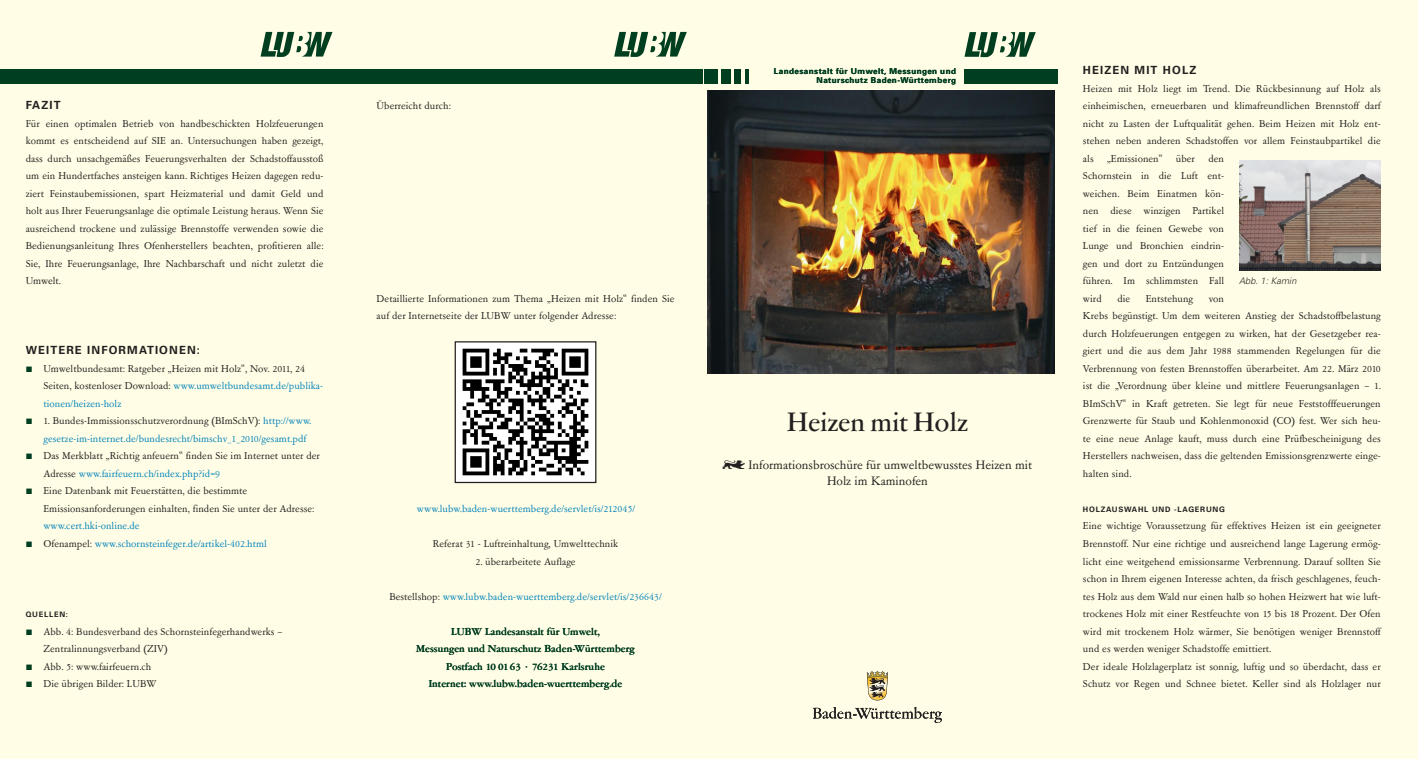
<style>
.page{position:relative;width:1418px;height:759px;background:#fff}
.page>*{position:absolute;margin:0;border:0;box-sizing:border-box;transform-origin:0 0}
.Titel_Hauptüberschri{font:500 30px "Garamont Amst SH";letter-spacing:.015em;color:#231f20}
.t1{font:13.75px/15.8px "Garamont Amst SB Rom";color:#231f20;text-align:center}
.Fließtext{font:11.25px/17.5px "Garamont Amst SB Rom";letter-spacing:.005em;color:#231f20}
.Fließtext-2{font:11.25px/17.5px "Garamont Amst SB Rom";letter-spacing:.005em;color:#0082ba}
.Rückseite_Adresse{font:500 11.25px/17.5px "Garamont Amst SB";letter-spacing:.005em;color:#003e20;text-align:center}
.Unterüberschrift_nac{font:700 11.25px "Univers LT";letter-spacing:.1em;color:#231f20}
.Bildunterschrift{font:italic 300 9.12px "Univers LT";letter-spacing:.005em;color:#231f20}
.Kopf{font:700 8.12px/8.2px "Univers LT";letter-spacing:.05em;color:#003e20;text-align:right}
.Unterüberschrift{font:700 7.5px "Univers LT";letter-spacing:.1em;color:#231f20}
.s1{color:#0082ba}
.s2{color:#231f20}
.s3{font-family:"LUBW Loewe"}
</style>
<div class="page">
<div style="left:0;top:0;width:1417px;height:758px;background:#fffde5"></div>
<svg style="left:614px;top:32px;width:73px;height:25px"></svg>
<svg style="left:964px;top:32px;width:71px;height:25px"></svg>
<svg style="left:260px;top:32px;width:72px;height:25px"></svg>
<div style="left:348px;top:69px;width:354px;height:14px;background:#003e20"></div>
<div style="left:964px;top:69px;width:94px;height:14px;background:#003e20"></div>
<div style="left:703px;top:69px;width:14px;height:14px;background:#003e20"></div>
<div style="left:734px;top:69px;width:7px;height:14px;background:#003e20"></div>
<svg style="left:745px;top:69px;width:3px;height:14px"></svg>
<div style="left:721px;top:69px;width:9px;height:14px;background:#003e20"></div>
<svg style="left:813px;top:707px;width:128px;height:15px"></svg>
<svg style="left:867px;top:671px;width:20px;height:29px"></svg>
<div style="left:0;top:69px;width:348px;height:14px;background:#003e20"></div>
<img style="left:1239px;top:160px;width:141px;height:110px">
<img style="left:707px;top:90px;width:347px;height:284px">
<img style="left:456px;top:343px;width:138px;height:138px">
<div style="left:454px;top:341px;width:142px;height:142px;border:1px solid #231f20"></div>
<p class="Unterüberschrift_nac" style="left:26px;top:98px;width:36px">FAZIT</p>
<p class="Fließtext" style="left:26px;top:115px;width:299px;text-align:justify">Für einen optimalen Betrieb von handbeschickten Holzfeuerungen kommt es entscheidend auf SIE an. Untersuchungen haben gezeigt, dass durch unsachgemäßes Feuerungsverhalten der Schadstoffausstoß um ein Hundertfaches ansteigen kann. Richtiges Heizen dagegen redu&shy;ziert Feinstaubemissionen, spart Heizmaterial und damit Geld und holt aus Ihrer Feuerungsanlage die optimale Leistung heraus. Wenn Sie ausreichend trockene und zulässige Brennstoffe verwenden sowie die Bedienungsanleitung Ihres Ofenherstellers beachten, profitieren alle:<br>Sie, Ihre Feuerungsanlage, Ihre Nachbarschaft und nicht zuletzt die Umwelt.</p>
<p class="Unterüberschrift_nac" style="left:26px;top:343px;width:176px">WEITERE INFORMATIONEN:</p>
<p class="Fließtext" style="left:43px;top:360px;width:281px">Umweltbundesamt: Ratgeber „Heizen mit Holz“, Nov. 2011, 24<br>Seiten, kostenloser Download: <span class="s1">www.umweltbundesamt.de/publika&shy;tionen/heizen-holz</span></p>
<p class="Fließtext-2" style="left:43px;top:412px;width:269px"><span class="s2">1. Bundes-Immissionsschutzverordnung (BImSchV):</span> http://www. gesetze-im-internet.de/bundesrecht/bimschv_1_2010/gesamt.pdf</p>
<p class="Fließtext" style="left:43px;top:447px;width:278px">Das Merkblatt „Richtig anfeuern“ finden Sie im Internet unter der<br>Adresse <span class="s1">www.fairfeuern.ch/index.php?id=9</span></p>
<p class="Fließtext" style="left:43px;top:482px;width:272px">Eine Datenbank mit Feuerstätten, die bestimmte<br>Emissionsanforderungen einhalten, finden Sie unter der Adresse: <span class="s1">www.cert.hki-online.de</span></p>
<p class="Fließtext-2" style="left:43px;top:535px;width:225px"><span class="s2">Ofenampel:</span> www.schornsteinfeger.de/artikel-402.html</p>
<p class="Unterüberschrift" style="left:26px;top:609px;width:44px">QUELLEN:</p>
<p class="Fließtext" style="left:43px;top:622px;width:240px">Abb. 4: Bundesverband des Schornsteinfegerhandwerks –<br>Zentralinnungsverband (ZIV)</p>
<p class="Fließtext" style="left:43px;top:657px;width:109px">Abb. 5: www.fairfeuern.ch</p>
<p class="Fließtext" style="left:43px;top:675px;width:115px">Die übrigen Bilder: LUBW</p>
<p class="Fließtext" style="left:376px;top:97px;width:76px">Überreicht durch:</p>
<p class="Kopf" style="left:774px;top:67px;width:183px">Landesanstalt für Umwelt, Messungen und<br>Naturschutz Baden-Württemberg</p>
<p class="Fließtext" style="left:376px;top:290px;width:299px">Detaillierte Informationen zum Thema „Heizen mit Holz“ finden Sie auf der Internetseite der LUBW unter folgender Adresse:</p>
<p class="Fließtext-2" style="left:417px;top:500px;width:219px">www.lubw.baden-wuerttemberg.de/servlet/is/212045/</p>
<p class="Fließtext" style="left:433px;top:535px;width:187px">Referat 31 - Luftreinhaltung, Umwelttechnik</p>
<p class="Fließtext" style="left:475px;top:552px;width:102px">2. überarbeitete Auflage</p>
<p class="Fließtext-2" style="left:389px;top:587px;width:274px"><span class="s2">Bestellshop:</span> www.lubw.baden-wuerttemberg.de/servlet/is/236643/</p>
<p class="Rückseite_Adresse" style="left:416px;top:622px;width:220px">LUBW Landesanstalt für Umwelt,<br>Messungen und Naturschutz Baden-Württemberg</p>
<p class="Rückseite_Adresse" style="left:428px;top:657px;width:195px">Postfach 10 0163 · 76231 Karlsruhe<br>Internet: www.lubw.baden-wuerttemberg.de</p>
<p class="Titel_Hauptüberschri" style="left:787px;top:407px;width:182px">Heizen mit Holz</p>
<p class="t1" style="left:722px;top:457px;width:311px"><span class="s3">L</span> Informationsbroschüre für umweltbewusstes Heizen mit<br>Holz im Kaminofen</p>
<p class="Unterüberschrift_nac" style="left:1082px;top:63px;width:115px">HEIZEN MIT HOLZ</p>
<p class="Fließtext" style="left:1082px;top:80px;width:299px">Heizen mit Holz liegt im Trend. Die Rückbesinnung auf Holz als einheimischen, erneuerbaren und klimafreundlichen Brennstoff darf nicht zu Lasten der Luftqualität gehen. Beim Heizen mit Holz ent&shy;stehen neben anderen Schadstoffen vor allem Feinstaubpartikel die als „Emissionen“ über den<br>Schornstein in die Luft ent-<br>weichen. Beim Einatmen kön-<br>nen diese winzigen Partikel<br>tief in die feinen Gewebe von<br>Lunge und Bronchien eindrin-<br>gen und dort zu Entzündungen<br>führen. Im schlimmsten Fall<br>wird</p>
<p class="Bildunterschrift" style="left:1239px;top:275px;width:59px">Abb. 1: Kamin</p>
<p class="Fließtext" style="left:1117px;top:290px;width:14px">die</p>
<p class="Fließtext" style="left:1145px;top:290px;width:49px">Entstehung</p>
<p class="Fließtext" style="left:1082px;top:290px;width:299px;text-indent:126px">von<br>Krebs begünstigt. Um dem weiteren Anstieg der Schadstoffbelastung durch Holzfeuerungen entgegen zu wirken, hat der Gesetzgeber rea&shy;giert und die aus dem Jahr 1988 stammenden Regelungen für die Verbrennung von festen Brennstoffen überarbeitet. Am 22. März 2010 ist die „Verordnung über kleine und mittlere Feuerungsanlagen – 1.<br>BImSchV“ in Kraft getreten. Sie legt für neue Feststofffeuerungen Grenzwerte für Staub und Kohlenmonoxid (CO) fest. Wer sich heu&shy;te eine neue Anlage kauft, muss durch eine Prüfbescheinigung des Herstellers nachweisen, dass die geltenden Emissionsgrenzwerte einge&shy;halten sind.</p>
<p class="Unterüberschrift" style="left:1082px;top:504px;width:144px">HOLZAUSWAHL UND -LAGERUNG</p>
<p class="Fließtext" style="left:1082px;top:517px;width:299px;text-align:justify">Eine wichtige Voraussetzung für effektives Heizen ist ein geeigneter Brennstoff. Nur eine richtige und ausreichend lange Lagerung ermög&shy;licht eine weitgehend emissionsarme Verbrennung. Darauf sollten Sie schon in Ihrem eigenen Interesse achten, da frisch geschlagenes, feuch&shy;tes Holz aus dem Wald nur einen halb so hohen Heizwert hat wie luft&shy;trockenes Holz mit einer Restfeuchte von 15 bis 18 Prozent. Der Ofen wird mit trockenem Holz wärmer, Sie benötigen weniger Brennstoff und es werden weniger Schadstoffe emittiert.</p>
<p class="Fließtext" style="left:1082px;top:657px;width:299px">Der ideale Holzlagerplatz ist sonnig, luftig und so überdacht, dass er<br>Schutz vor Regen und Schnee bietet. Keller sind als Holzlager nur</p>
</div>
